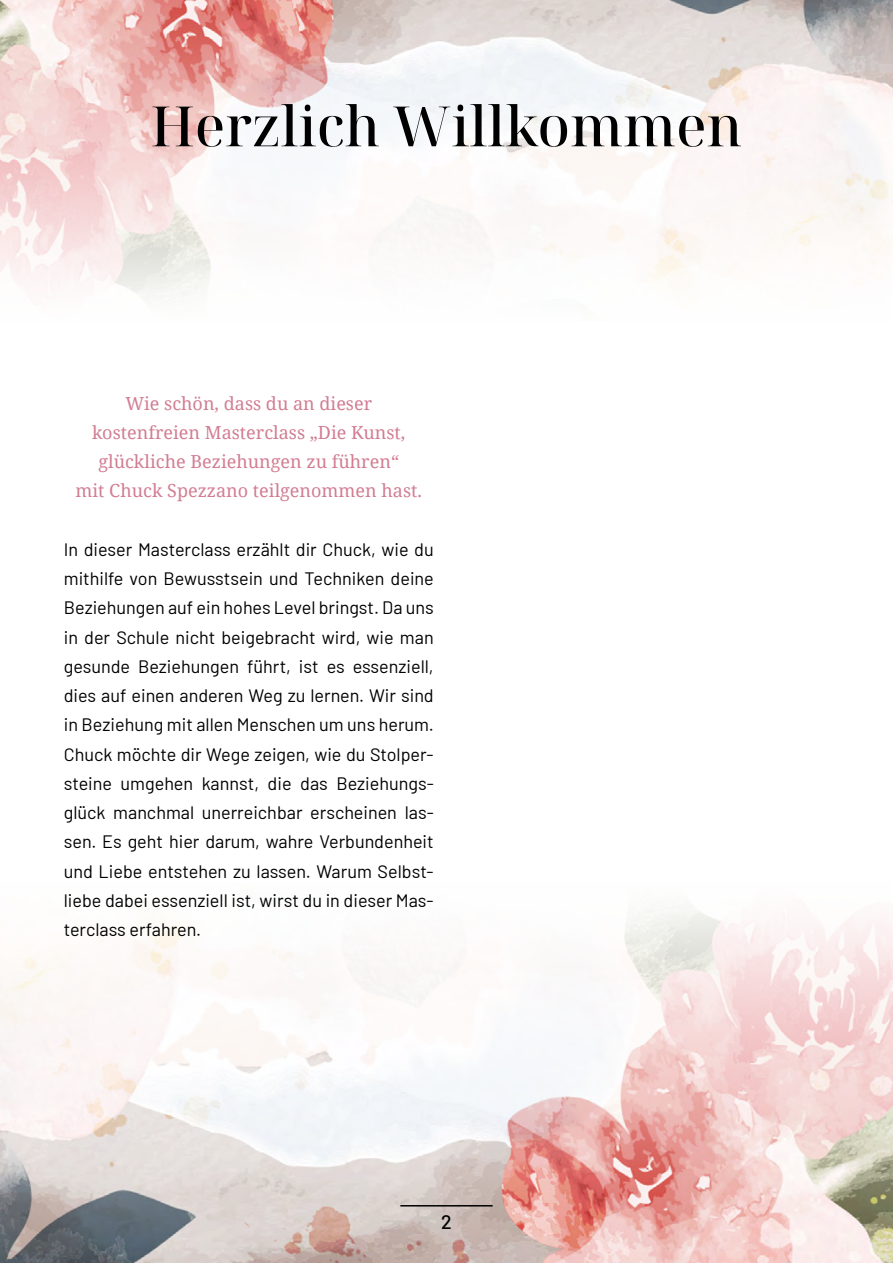
<style>
.page{position:relative;width:893px;height:1263px;background:#fff}
.page>*{position:absolute;margin:0;border:0;box-sizing:border-box;transform-origin:0 0}
.t1{font:500 55.5px "Noto Serif Display";color:#000}
.t2{font:500 19.5px "Barlow";color:#000}
.t3{font:18px/29.2px "Barlow";color:#000;text-align:justify}
.t4{font:18px/29.2px "Noto Serif";color:#d27d92;text-align:center}
</style>
<div class="page">
<img style="left:0;top:907px;width:893px;height:356px">
<img style="left:0;top:0;width:893px;height:298px">
<hr style="left:400px;top:1205px;width:93px;height:1px;background:#000">
<h1 class="t1" style="left:150px;top:88px;width:594px">Herzlich Willkommen</h1>
<p class="t4" style="left:76px;top:388px;width:348px">Wie schön, dass du an dieser kostenfreien Masterclass „Die Kunst, glückliche Beziehungen zu führen“<br>mit Chuck Spezzano teilgenommen hast.</p>
<p class="t3" style="left:64px;top:533px;width:371px">In dieser Masterclass erzählt dir Chuck, wie du mithilfe von Bewusstsein und Techniken deine Beziehungen auf ein hohes Level bringst. Da uns in der Schule nicht beigebracht wird, wie man gesunde Beziehungen führt, ist es essenziell, dies auf einen anderen Weg zu lernen. Wir sind in Beziehung mit allen Menschen um uns herum.<br>Chuck möchte dir Wege zeigen, wie du Stolper&shy;steine umgehen kannst, die das Beziehungs&shy;glück manchmal unerreichbar erscheinen las&shy;sen. Es geht hier darum, wahre Verbundenheit und Liebe entstehen zu lassen. Warum Selbst&shy;liebe dabei essenziell ist, wirst du in dieser Mas&shy;terclass erfahren.</p>
<p class="t2" style="left:441px;top:1207px;width:12px">2</p>
</div>
